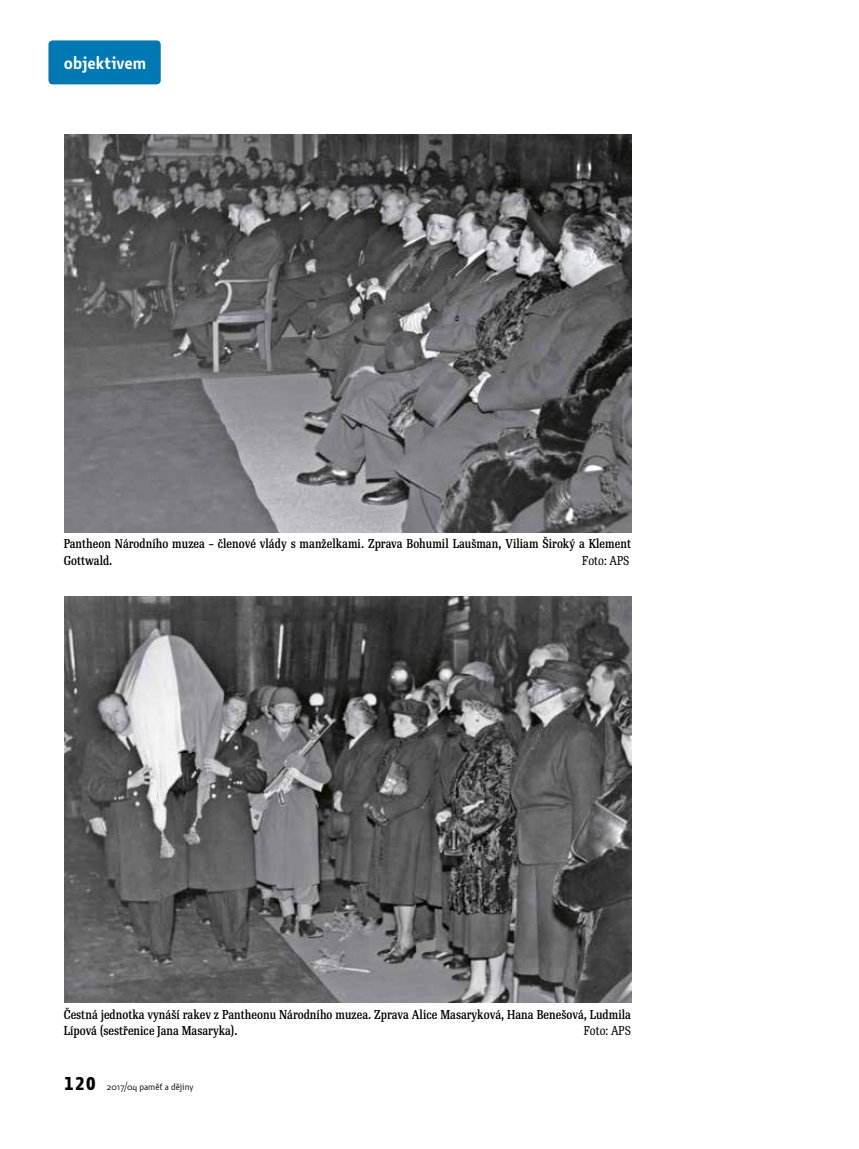
<style>
.page{position:relative;width:859px;height:1149px;background:#fff}
.page>*{position:absolute;margin:0;border:0;box-sizing:border-box;transform-origin:0 0}
.t1{font:600 18px "Botanika Std";color:#fff}
.t2{font:500 12.45px/16.2px "Re Public Std Cond";color:#000}
.t3{font:12.45px "Re Public Std Cond";color:#000}
.t4{font:9.75px "Botanika Std";color:#000}
.s1{font-family:"Botanika Mono";font-weight:700;font-size:18px}
</style>
<div class="page">
<div style="left:48px;top:40px;width:113px;height:44px;background:#0078b3;border-radius:4px"></div>
<img style="left:64px;top:135px;width:567px;height:397px">
<img style="left:64px;top:596px;width:567px;height:405px">
<h1 class="t1" style="left:64px;top:50px;width:84px">objektivem</h1>
<p class="t2" style="left:64px;top:535px;width:569px">Pantheon Národního muzea – členové vlády s manželkami. Zprava Bohumil Laušman, Viliam Široký a Klement<br>Gottwald.</p>
<p class="t3" style="left:582px;top:552px;width:49px">Foto: APS</p>
<p class="t2" style="left:64px;top:1005px;width:569px">Čestná jednotka vynáší rakev z Pantheonu Národního muzea. Zprava Alice Masaryková, Hana Benešová, Ludmila<br>Lípová (sestřenice Jana Masaryka).</p>
<p class="t3" style="left:584px;top:1022px;width:49px">Foto: APS</p>
<p class="t4" style="left:64px;top:1079px;width:131px"><span class="s1">120</span> 2017/04 paměť a dějiny</p>
</div>
